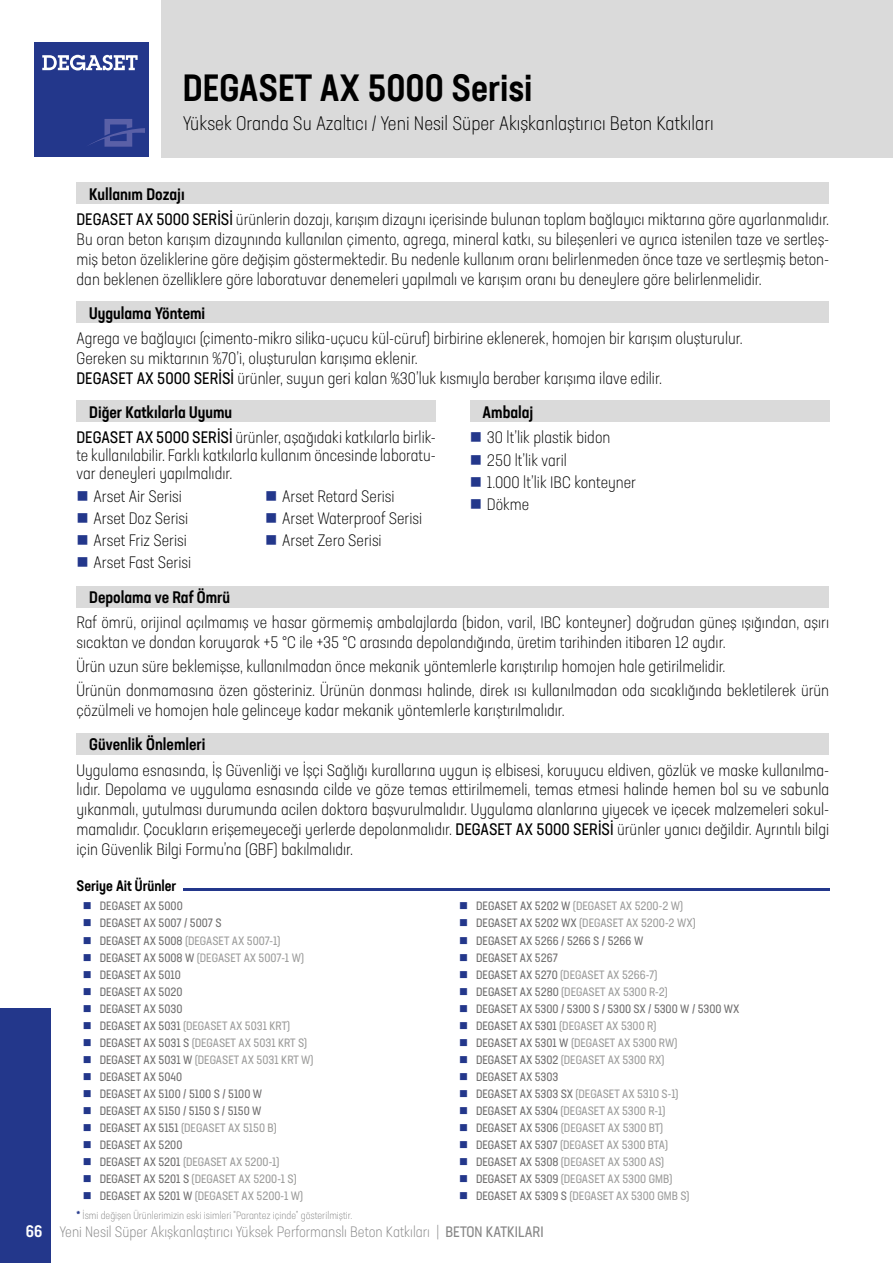
<style>
.page{position:relative;width:893px;height:1263px;background:#fff}
.page>*{position:absolute;margin:0;border:0;box-sizing:border-box;transform-origin:0 0}
.t1{font:500 condensed 37.5px "Neusa Next Pro";color:#000}
.t2{font:300 condensed 19.5px "Neusa Next Pro";color:#000}
.t3{font:300 condensed 16.5px/19.8px "Neusa Next Pro";color:#000}
.t4{font:500 condensed 16.5px "Neusa Next Pro";color:#000}
.t5{font:300 condensed 15px "Neusa Next Pro";color:#878787}
.t6{font:500 condensed 15px "Neusa Next Pro";color:#000}
.t7{font:condensed 12px "Neusa Next Pro";color:#9d9d9c}
.t8{font:condensed 12px "Neusa Next Pro";color:#706f6f}
.t9{font:300 condensed 10.5px "Neusa Next Pro";color:#878787}
.s1{font-weight:500}
.s2{font-weight:400}
.s3{color:#706f6f}
.s4{font-weight:700;font-stretch:normal;color:#23378b}
.s5{font-weight:500;font-size:16.5px;color:#fff}
</style>
<div class="page">
<div style="left:34px;top:43px;width:115px;height:114px;background:#23378b"></div>
<svg style="left:89px;top:119px;width:56px;height:28px"></svg>
<svg style="left:42px;top:55px;width:96px;height:15px"></svg>
<div style="left:162px;top:0;width:731px;height:157px;background:#dadada"></div>
<div style="left:0;top:1008px;width:51px;height:255px;background:#23378b"></div>
<div style="left:77px;top:183px;width:752px;height:21px;background:#dadada"></div>
<div style="left:77px;top:302px;width:752px;height:21px;background:#dadada"></div>
<div style="left:470px;top:401px;width:359px;height:21px;background:#dadada"></div>
<div style="left:77px;top:586px;width:752px;height:21px;background:#dadada"></div>
<div style="left:77px;top:733px;width:752px;height:21px;background:#dadada"></div>
<div style="left:77px;top:401px;width:359px;height:21px;background:#dadada"></div>
<hr style="left:183px;top:889px;width:646px;height:2px;background:#23378b">
<h1 class="t1" style="left:183px;top:64px;width:351px">DEGASET AX 5000 Serisi</h1>
<p class="t2" style="left:183px;top:111px;width:532px">Yüksek Oranda Su Azaltıcı / Yeni Nesil Süper Akışkanlaştırıcı Beton Katkıları</p>
<p class="t3" style="left:77px;top:181px;width:754px;line-height:25.5px;text-indent:13px"><span class="s1">Kullanım Dozajı<br></span><span class="s2">DEGASET AX 5000 SERİSİ</span> ürünlerin dozajı, karışım dizaynı içerisinde bulunan toplam bağlayıcı miktarına göre ayarlanmalıdır.</p>
<p class="t3" style="left:77px;top:229px;width:754px;text-align:justify">Bu oran beton karışım dizaynında kullanılan çimento, agrega, mineral katkı, su bileşenleri ve ayrıca istenilen taze ve sertleş&shy;miş beton özeliklerine göre değişim göstermektedir. Bu nedenle kullanım oranı belirlenmeden önce taze ve sertleşmiş beton&shy;dan beklenen özelliklere göre laboratuvar denemeleri yapılmalı ve karışım oranı bu deneylere göre belirlenmelidir.</p>
<p class="t4" style="left:89px;top:302px;width:117px">Uygulama Yöntemi</p>
<p class="t3" style="left:77px;top:328px;width:668px">Agrega ve bağlayıcı (çimento-mikro silika-uçucu kül-cüruf) birbirine eklenerek, homojen bir karışım oluşturulur.<br>Gereken su miktarının %70’i, oluşturulan karışıma eklenir.<br><span class="s2">DEGASET AX 5000 SERİSİ</span> ürünler, suyun geri kalan %30’luk kısmıyla beraber karışıma ilave edilir.</p>
<p class="t4" style="left:483px;top:402px;width:52px">Ambalaj</p>
<p class="t3" style="left:487px;top:426px;width:151px;line-height:22.2px">30 lt’lik plastik bidon<br>250 lt’lik varil<br>1.000 lt’lik IBC konteyner<br>Dökme</p>
<p class="t3" style="left:77px;top:399px;width:361px;line-height:25.5px;text-indent:13px"><span class="s1">Diğer Katkılarla Uyumu<br></span><span class="s2">DEGASET AX 5000 SERİSİ</span> ürünler, aşağıdaki katkılarla birlik-</p>
<p class="t3" style="left:77px;top:446px;width:361px;line-height:18px">te kullanılabilir. Farklı katkılarla kullanım öncesinde laboratu&shy;var deneyleri yapılmalıdır.</p>
<p class="t3" style="left:94px;top:485px;width:99px;line-height:22.2px">Arset Air Serisi<br>Arset Doz Serisi<br>Arset Friz Serisi<br>Arset Fast Serisi</p>
<p class="t3" style="left:282px;top:485px;width:141px;line-height:22.2px">Arset Retard Serisi<br>Arset Waterproof Serisi<br>Arset Zero Serisi</p>
<p class="t4" style="left:89px;top:587px;width:142px">Depolama ve Raf Ömrü</p>
<p class="t3" style="left:77px;top:613px;width:754px">Raf ömrü, orijinal açılmamış ve hasar görmemiş ambalajlarda (bidon, varil, IBC konteyner) doğrudan güneş ışığından, aşırı sıcaktan ve dondan koruyarak +5 °C ile +35 °C arasında depolandığında, üretim tarihinden itibaren 12 aydır.</p>
<p class="t3" style="left:77px;top:654px;width:754px;line-height:24px">Ürün uzun süre beklemişse, kullanılmadan önce mekanik yöntemlerle karıştırılıp homojen hale getirilmelidir.<br>Ürünün donmamasına özen gösteriniz. Ürünün donması halinde, direk ısı kullanılmadan oda sıcaklığında bekletilerek ürün</p>
<p class="t3" style="left:77px;top:700px;width:490px">çözülmeli ve homojen hale gelinceye kadar mekanik yöntemlerle karıştırılmalıdır.</p>
<p class="t4" style="left:89px;top:734px;width:118px">Güvenlik Önlemleri</p>
<p class="t3" style="left:77px;top:760px;width:754px;text-align:justify">Uygulama esnasında, İş Güvenliği ve İşçi Sağlığı kurallarına uygun iş elbisesi, koruyucu eldiven, gözlük ve maske kullanılma&shy;lıdır. Depolama ve uygulama esnasında cilde ve göze temas ettirilmemeli, temas etmesi halinde hemen bol su ve sabunla yıkanmalı, yutulması durumunda acilen doktora başvurulmalıdır. Uygulama alanlarına yiyecek ve içecek malzemeleri sokul&shy;mamalıdır. Çocukların erişemeyeceği yerlerde depolanmalıdır. <span class="s2">DEGASET AX 5000 SERİSİ</span> ürünler yanıcı değildir. Ayrıntılı bilgi için Güvenlik Bilgi Formu’na (GBF) bakılmalıdır.</p>
<p class="t6" style="left:77px;top:876px;width:101px">Seriye Ait Ürünler</p>
<p class="t8" style="left:100px;top:899px;width:84px">DEGASET AX 5000</p>
<p class="t7" style="left:476px;top:899px;width:208px"><span class="s3">DEGASET AX 5202 W</span> (DEGASET AX 5200-2 W)</p>
<p class="t8" style="left:100px;top:916px;width:123px">DEGASET AX 5007 / 5007 S</p>
<p class="t7" style="left:476px;top:916px;width:221px"><span class="s3">DEGASET AX 5202 WX</span> (DEGASET AX 5200-2 WX)</p>
<p class="t7" style="left:100px;top:933px;width:182px"><span class="s3">DEGASET AX 5008</span> (DEGASET AX 5007-1)</p>
<p class="t8" style="left:476px;top:933px;width:169px">DEGASET AX 5266 / 5266 S / 5266 W</p>
<p class="t7" style="left:100px;top:950px;width:206px"><span class="s3">DEGASET AX 5008 W</span> (DEGASET AX 5007-1 W)</p>
<p class="t8" style="left:476px;top:950px;width:83px">DEGASET AX 5267</p>
<p class="t8" style="left:100px;top:967px;width:83px">DEGASET AX 5010</p>
<p class="t7" style="left:476px;top:967px;width:183px"><span class="s3">DEGASET AX 5270</span> (DEGASET AX 5266-7)</p>
<p class="t8" style="left:100px;top:984px;width:84px">DEGASET AX 5020</p>
<p class="t7" style="left:476px;top:984px;width:193px"><span class="s3">DEGASET AX 5280</span> (DEGASET AX 5300 R-2)</p>
<p class="t8" style="left:100px;top:1001px;width:84px">DEGASET AX 5030</p>
<p class="t8" style="left:476px;top:1001px;width:265px">DEGASET AX 5300 / 5300 S / 5300 SX / 5300 W / 5300 WX</p>
<p class="t7" style="left:100px;top:1018px;width:192px"><span class="s3">DEGASET AX 5031</span> (DEGASET AX 5031 KRT)</p>
<p class="t7" style="left:476px;top:1018px;width:182px"><span class="s3">DEGASET AX 5301</span> (DEGASET AX 5300 R)</p>
<p class="t7" style="left:100px;top:1035px;width:209px"><span class="s3">DEGASET AX 5031 S</span> (DEGASET AX 5031 KRT S)</p>
<p class="t7" style="left:476px;top:1035px;width:203px"><span class="s3">DEGASET AX 5301 W</span> (DEGASET AX 5300 RW)</p>
<p class="t7" style="left:100px;top:1052px;width:215px"><span class="s3">DEGASET AX 5031 W</span> (DEGASET AX 5031 KRT W)</p>
<p class="t7" style="left:476px;top:1052px;width:190px"><span class="s3">DEGASET AX 5302</span> (DEGASET AX 5300 RX)</p>
<p class="t8" style="left:100px;top:1069px;width:84px">DEGASET AX 5040</p>
<p class="t8" style="left:476px;top:1069px;width:84px">DEGASET AX 5303</p>
<p class="t8" style="left:100px;top:1086px;width:164px">DEGASET AX 5100 / 5100 S / 5100 W</p>
<p class="t7" style="left:476px;top:1086px;width:204px"><span class="s3">DEGASET AX 5303 SX</span> (DEGASET AX 5310 S-1)</p>
<p class="t8" style="left:100px;top:1103px;width:163px">DEGASET AX 5150 / 5150 S / 5150 W</p>
<p class="t7" style="left:476px;top:1103px;width:191px"><span class="s3">DEGASET AX 5304</span> (DEGASET AX 5300 R-1)</p>
<p class="t7" style="left:100px;top:1120px;width:179px"><span class="s3">DEGASET AX 5151</span> (DEGASET AX 5150 B)</p>
<p class="t7" style="left:476px;top:1120px;width:189px"><span class="s3">DEGASET AX 5306</span> (DEGASET AX 5300 BT)</p>
<p class="t8" style="left:100px;top:1137px;width:84px">DEGASET AX 5200</p>
<p class="t7" style="left:476px;top:1137px;width:194px"><span class="s3">DEGASET AX 5307</span> (DEGASET AX 5300 BTA)</p>
<p class="t7" style="left:100px;top:1154px;width:181px"><span class="s3">DEGASET AX 5201</span> (DEGASET AX 5200-1)</p>
<p class="t7" style="left:476px;top:1154px;width:190px"><span class="s3">DEGASET AX 5308</span> (DEGASET AX 5300 AS)</p>
<p class="t7" style="left:100px;top:1171px;width:199px"><span class="s3">DEGASET AX 5201 S</span> (DEGASET AX 5200-1 S)</p>
<p class="t7" style="left:476px;top:1171px;width:198px"><span class="s3">DEGASET AX 5309</span> (DEGASET AX 5300 GMB)</p>
<p class="t7" style="left:100px;top:1188px;width:205px"><span class="s3">DEGASET AX 5201 W</span> (DEGASET AX 5200-1 W)</p>
<p class="t7" style="left:476px;top:1188px;width:215px"><span class="s3">DEGASET AX 5309 S</span> (DEGASET AX 5300 GMB S)</p>
<p class="t9" style="left:77px;top:1208px;width:277px"><span class="s4">*</span> İsmi değişen Ürünlerimizin eski isimleri "Parantez içinde” gösterilmiştir.</p>
<p class="t5" style="left:26px;top:1223px;width:519px"><span class="s5">66</span> Yeni Nesil Süper Akışkanlaştırıcı Yüksek Performanslı Beton Katkıları | <span class="s2">BETON KATKILARI</span></p>
</div>
